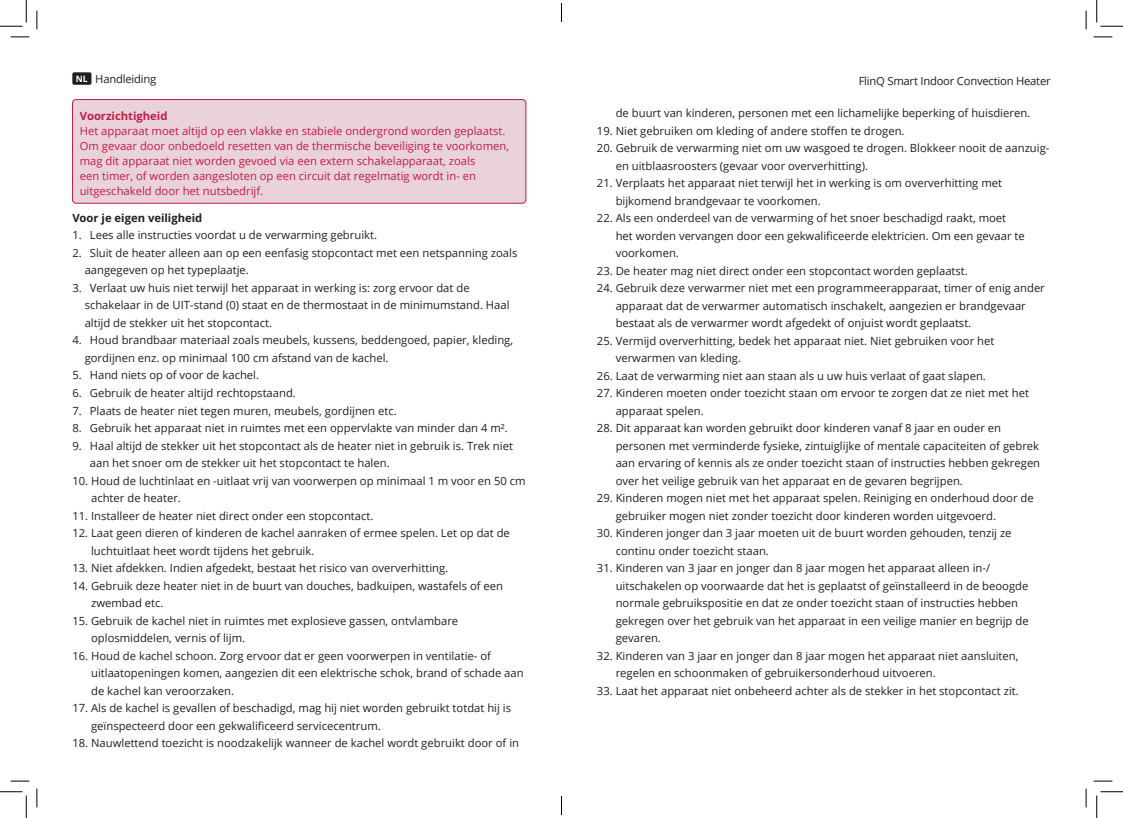
<style>
.page{position:relative;width:1123px;height:818px;background:#fff}
.page>*{position:absolute;margin:0;border:0;box-sizing:border-box;transform-origin:0 0}
.t1{font:11.25px/17.5px "Open Sans";color:#231f20}
.t2{font:11.25px/15px "Open Sans";color:#c21c4b}
.t3{font:11.25px "Open Sans";letter-spacing:-.02em;color:#231f20}
.t4{font:700 11.25px "Open Sans";color:#231f20}
.t5{font:700 11.25px "Open Sans";color:#c21c4b}
.s1{font-weight:700;font-size:8.75px;color:#fff}
</style>
<div class="page">
<div style="left:72px;top:72px;width:19px;height:13px;background:#231f20;border-radius:2px"></div>
<div style="left:72px;top:100px;width:454px;height:103px;background:#e9d2d9;border-radius:4px"></div>
<div style="left:72px;top:99px;width:454px;height:104px;border:1px solid #c21c4b;border-radius:4px"></div>
<svg style="left:11px;top:36px;width:18px;height:2px"></svg>
<svg style="left:1093px;top:36px;width:19px;height:2px"></svg>
<svg style="left:11px;top:780px;width:18px;height:2px"></svg>
<svg style="left:1093px;top:780px;width:19px;height:2px"></svg>
<svg style="left:36px;top:11px;width:2px;height:18px"></svg>
<svg style="left:36px;top:788px;width:2px;height:19px"></svg>
<svg style="left:1085px;top:11px;width:1px;height:18px"></svg>
<svg style="left:1085px;top:788px;width:1px;height:19px"></svg>
<svg style="left:0;top:0;width:27px;height:27px"></svg>
<svg style="left:0;top:791px;width:27px;height:27px"></svg>
<svg style="left:1096px;top:0;width:27px;height:27px"></svg>
<svg style="left:1096px;top:791px;width:27px;height:27px"></svg>
<svg style="left:561px;top:3px;width:1px;height:19px"></svg>
<svg style="left:561px;top:796px;width:1px;height:19px"></svg>
<p class="t3" style="left:76px;top:74px;width:82px"><span class="s1">NL</span> Handleiding</p>
<p class="t3" style="left:858px;top:76px;width:193px">FlinQ Smart Indoor Convection Heater</p>
<p class="t5" style="left:80px;top:108px;width:89px">Voorzichtigheid</p>
<p class="t2" style="left:80px;top:125px;width:431px">Het apparaat moet altijd op een vlakke en stabiele ondergrond worden geplaatst.<br>Om gevaar door onbedoeld resetten van de thermische beveiliging te voorkomen, mag dit apparaat niet worden gevoed via een extern schakelapparaat, zoals<br>een timer, of worden aangesloten op een circuit dat regelmatig wordt in- en uitgeschakeld door het nutsbedrijf.</p>
<p class="t4" style="left:72px;top:210px;width:131px">Voor je eigen veiligheid</p>
<p class="t1" style="left:72px;top:228px;width:306px">1. Lees alle instructies voordat u de verwarming gebruikt.</p>
<p class="t1" style="left:85px;top:245px;width:434px;text-indent:-12px">2. Sluit de heater alleen aan op een eenfasig stopcontact met een netspanning zoals aangegeven op het typeplaatje.</p>
<p class="t1" style="left:85px;top:280px;width:426px;text-indent:-12px">3. Verlaat uw huis niet terwijl het apparaat in werking is: zorg ervoor dat de schakelaar in de UIT-stand (0) staat en de thermostaat in de minimumstand. Haal altijd de stekker uit het stopcontact.</p>
<p class="t1" style="left:85px;top:333px;width:430px;text-indent:-12px">4. Houd brandbaar materiaal zoals meubels, kussens, beddengoed, papier, kleding, gordijnen enz. op minimaal 100 cm afstand van de kachel.</p>
<p class="t1" style="left:72px;top:368px;width:188px">5. Hand niets op of voor de kachel.</p>
<p class="t1" style="left:72px;top:384px;width:225px">6. Gebruik de heater altijd rechtopstaand.</p>
<p class="t1" style="left:72px;top:401px;width:326px">7. Plaats de heater niet tegen muren, meubels, gordijnen etc.</p>
<p class="t1" style="left:72px;top:420px;width:437px">8. Gebruik het apparaat niet in ruimtes met een oppervlakte van minder dan 4 m².</p>
<p class="t1" style="left:90px;top:438px;width:425px;text-indent:-18px">9. Haal altijd de stekker uit het stopcontact als de heater niet in gebruik is. Trek niet aan het snoer om de stekker uit het stopcontact te halen.</p>
<p class="t1" style="left:91px;top:473px;width:436px;text-indent:-19px">10. Houd de luchtinlaat en -uitlaat vrij van voorwerpen op minimaal 1 m voor en 50 cm achter de heater.</p>
<p class="t1" style="left:72px;top:508px;width:303px">11. Installeer de heater niet direct onder een stopcontact.</p>
<p class="t1" style="left:91px;top:525px;width:420px;text-indent:-19px">12. Laat geen dieren of kinderen de kachel aanraken of ermee spelen. Let op dat de luchtuitlaat heet wordt tijdens het gebruik.</p>
<p class="t1" style="left:72px;top:560px;width:377px">13. Niet afdekken. Indien afgedekt, bestaat het risico van oververhitting.</p>
<p class="t1" style="left:91px;top:578px;width:413px;text-indent:-19px">14. Gebruik deze heater niet in de buurt van douches, badkuipen, wastafels of een zwembad etc.</p>
<p class="t1" style="left:91px;top:613px;width:369px;text-indent:-19px">15. Gebruik de kachel niet in ruimtes met explosieve gassen, ontvlambare oplosmiddelen, vernis of lijm.</p>
<p class="t1" style="left:91px;top:646px;width:434px;text-indent:-19px">16. Houd de kachel schoon. Zorg ervoor dat er geen voorwerpen in ventilatie- of uitlaatopeningen komen, aangezien dit een elektrische schok, brand of schade aan de kachel kan veroorzaken.</p>
<p class="t1" style="left:91px;top:699px;width:421px;text-indent:-19px">17. Als de kachel is gevallen of beschadigd, mag hij niet worden gebruikt totdat hij is geïnspecteerd door een gekwalificeerd servicecentrum.</p>
<p class="t1" style="left:72px;top:735px;width:448px">18. Nauwlettend toezicht is noodzakelijk wanneer de kachel wordt gebruikt door of in</p>
<p class="t1" style="left:615px;top:105px;width:416px">de buurt van kinderen, personen met een lichamelijke beperking of huisdieren.</p>
<p class="t1" style="left:597px;top:121px;width:309px">19. Niet gebruiken om kleding of andere stoffen te drogen.</p>
<p class="t1" style="left:615px;top:140px;width:435px;text-indent:-19px">20. Gebruik de verwarming niet om uw wasgoed te drogen. Blokkeer nooit de aanzuig&shy;en uitblaasroosters (gevaar voor oververhitting).</p>
<p class="t1" style="left:615px;top:175px;width:388px;text-indent:-19px">21. Verplaats het apparaat niet terwijl het in werking is om oververhitting met bijkomend brandgevaar te voorkomen.</p>
<p class="t1" style="left:615px;top:210px;width:410px;text-indent:-19px">22. Als een onderdeel van de verwarming of het snoer beschadigd raakt, moet het worden vervangen door een gekwalificeerde elektricien. Om een gevaar te voorkomen.</p>
<p class="t1" style="left:597px;top:263px;width:372px">23. De heater mag niet direct onder een stopcontact worden geplaatst.</p>
<p class="t1" style="left:615px;top:280px;width:431px;text-indent:-19px">24. Gebruik deze verwarmer niet met een programmeerapparaat, timer of enig ander apparaat dat de verwarmer automatisch inschakelt, aangezien er brandgevaar bestaat als de verwarmer wordt afgedekt of onjuist wordt geplaatst.</p>
<p class="t1" style="left:615px;top:333px;width:380px;text-indent:-19px">25. Vermijd oververhitting, bedek het apparaat niet. Niet gebruiken voor het verwarmen van kleding.</p>
<p class="t1" style="left:597px;top:366px;width:390px">26. Laat de verwarming niet aan staan als u uw huis verlaat of gaat slapen.</p>
<p class="t1" style="left:615px;top:384px;width:415px;text-indent:-19px">27. Kinderen moeten onder toezicht staan om ervoor te zorgen dat ze niet met het apparaat spelen.</p>
<p class="t1" style="left:615px;top:420px;width:426px;text-indent:-19px">28. Dit apparaat kan worden gebruikt door kinderen vanaf 8 jaar en ouder en personen met verminderde fysieke, zintuiglijke of mentale capaciteiten of gebrek aan ervaring of kennis als ze onder toezicht staan of instructies hebben gekregen over het veilige gebruik van het apparaat en de gevaren begrijpen.</p>
<p class="t1" style="left:615px;top:490px;width:419px;text-indent:-19px">29. Kinderen mogen niet met het apparaat spelen. Reiniging en onderhoud door de gebruiker mogen niet zonder toezicht door kinderen worden uitgevoerd.</p>
<p class="t1" style="left:615px;top:525px;width:397px;text-indent:-19px">30. Kinderen jonger dan 3 jaar moeten uit de buurt worden gehouden, tenzij ze continu onder toezicht staan.</p>
<p class="t1" style="left:615px;top:559px;width:414px;text-indent:-19px">31. Kinderen van 3 jaar en jonger dan 8 jaar mogen het apparaat alleen in-/ uitschakelen op voorwaarde dat het is geplaatst of geïnstalleerd in de beoogde normale gebruikspositie en dat ze onder toezicht staan of instructies hebben gekregen over het gebruik van het apparaat in een veilige manier en begrijp de gevaren.</p>
<p class="t1" style="left:615px;top:648px;width:404px;text-indent:-19px">32. Kinderen van 3 jaar en jonger dan 8 jaar mogen het apparaat niet aansluiten, regelen en schoonmaken of gebruikersonderhoud uitvoeren.</p>
<p class="t1" style="left:597px;top:683px;width:423px">33. Laat het apparaat niet onbeheerd achter als de stekker in het stopcontact zit.</p>
</div>
